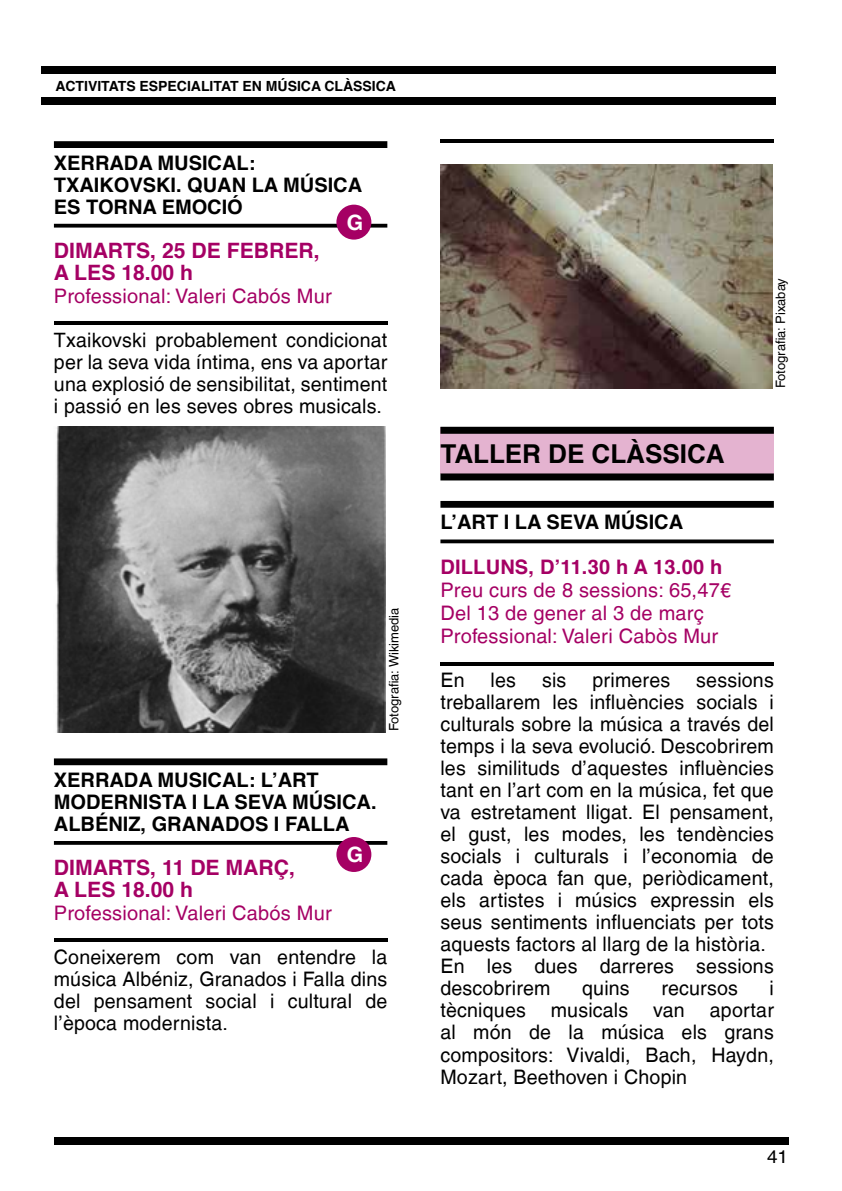
<style>
.page{position:relative;width:842px;height:1191px;background:#fff}
.page>*{position:absolute;margin:0;border:0;box-sizing:border-box;transform-origin:0 0}
.t1{font:700 26px "Helvetica";color:#000}
.t2{font:700 21.2px/22px "Helvetica";color:#a50064}
.t3{font:700 21.2px "Helvetica";color:#fff}
.t4{font:20px/22px "Helvetica LT";letter-spacing:.01em;color:#000;text-align:justify}
.t5{font:700 20px/22px "Helvetica";color:#000}
.t6{font:20px/23px "Helvetica LT";letter-spacing:.01em;color:#a50064}
.t7{font:700 20px "Helvetica";letter-spacing:.01em;color:#a50064}
.t8{font:18px "Helvetica LT";color:#000;scale:1.05 1}
.t9{font:700 14px "Helvetica";color:#000}
.t10{font:13px "Helvetica LT";color:#000}
</style>
<div class="page">
<div style="left:54px;top:1137px;width:734px;height:7px;background:#000"></div>
<div style="left:440px;top:427px;width:334px;height:46px;background:#e4b3d0"></div>
<div style="left:440px;top:427px;width:334px;height:7px;background:#000"></div>
<div style="left:440px;top:473px;width:334px;height:7px;background:#000"></div>
<div style="left:440px;top:501px;width:334px;height:7px;background:#000"></div>
<svg style="left:440px;top:539px;width:334px;height:4px"></svg>
<img style="left:440px;top:165px;width:332px;height:223px">
<hr style="left:440px;top:662px;width:334px;height:3px;background:#000">
<div style="left:54px;top:141px;width:333px;height:7px;background:#000"></div>
<hr style="left:54px;top:224px;width:333px;height:3px;background:#000">
<div style="left:54px;top:758px;width:333px;height:7px;background:#000"></div>
<hr style="left:54px;top:841px;width:333px;height:3px;background:#000">
<hr style="left:54px;top:321px;width:334px;height:3px;background:#000">
<img style="left:55px;top:426px;width:331px;height:306px">
<hr style="left:54px;top:938px;width:334px;height:3px;background:#000">
<div style="left:41px;top:67px;width:734px;height:7px;background:#000"></div>
<div style="left:41px;top:98px;width:734px;height:7px;background:#000"></div>
<div style="left:336px;top:205px;width:35px;height:35px;background:#a50064;border-radius:50%"></div>
<hr style="left:440px;top:139px;width:334px;height:4px;background:#000">
<div style="left:336px;top:837px;width:35px;height:35px;background:#a50064;border-radius:50%"></div>
<p class="t9" style="left:55px;top:75px;width:342px">ACTIVITATS ESPECIALITAT EN MÚSICA CLÀSSICA</p>
<p class="t5" style="left:54px;top:152px;width:310px">XERRADA MUSICAL:<br>TXAIKOVSKI. QUAN LA MÚSICA<br>ES TORNA EMOCIÓ</p>
<p class="t2" style="left:54px;top:239px;width:267px">DIMARTS, 25 DE FEBRER,<br>A LES 18.00 h</p>
<p class="t6" style="left:54px;top:284px;width:279px">Professional: Valeri Cabós Mur</p>
<p class="t4" style="left:54px;top:328px;width:335px">Txaikovski probablement condicionat per la seva vida íntima, ens va aportar una explosió de sensibilitat, sentiment i passió en les seves obres musicals.</p>
<p class="t3" style="left:347px;top:205px;width:18px">G</p>
<p class="t10" style="left:386px;top:731px;width:125px;rotate:-90deg">Fotografia: Wikimedia</p>
<p class="t5" style="left:54px;top:769px;width:324px">XERRADA MUSICAL: L’ART<br>MODERNISTA I LA SEVA MÚSICA.<br>ALBÉNIZ, GRANADOS I FALLA</p>
<p class="t2" style="left:54px;top:856px;width:243px">DIMARTS, 11 DE MARÇ,<br>A LES 18.00 h</p>
<p class="t6" style="left:54px;top:901px;width:279px">Professional: Valeri Cabós Mur</p>
<p class="t4" style="left:54px;top:945px;width:335px">Coneixerem com van entendre la música Albéniz, Granados i Falla dins del pensament social i cultural de l’època modernista.</p>
<p class="t3" style="left:347px;top:837px;width:18px">G</p>
<h1 class="t1" style="left:440px;top:433px;width:286px">TALLER DE CLÀSSICA</h1>
<p class="t10" style="left:773px;top:388px;width:112px;rotate:-90deg">Fotografia: Pixabay</p>
<p class="t5" style="left:440px;top:511px;width:244px">L’ART I LA SEVA MÚSICA</p>
<p class="t7" style="left:440px;top:551px;width:283px">DILLUNS, D’11.30 h A 13.00 h</p>
<p class="t6" style="left:440px;top:579px;width:292px">Preu curs de 8 sessions: 65,47€<br>Del 13 de gener al 3 de març<br>Professional: Valeri Cabòs Mur</p>
<p class="t4" style="left:440px;top:669px;width:26px">En</p>
<p class="t4" style="left:491px;top:669px;width:27px">les</p>
<p class="t4" style="left:542px;top:669px;width:26px">sis</p>
<p class="t4" style="left:592px;top:669px;width:79px">primeres</p>
<p class="t4" style="left:440px;top:669px;width:335px;text-align:left;text-indent:256px">sessions treballarem les influències socials i culturals sobre la música a través del temps i la seva evolució. Descobrirem les similituds d’aquestes influències tant en l’art com en la música, fet que va estretament lligat. El pensament, el gust, les modes, les tendències socials i culturals i l’economia de cada època fan que, periòdicament, els artistes i músics expressin els seus sentiments influenciats per tots aquests factors al llarg de la història.<br>En les dues darreres sessions descobrirem</p>
<p class="t4" style="left:440px;top:977px;width:335px;text-indent:329px">i tècniques musicals van aportar al món de la música els grans compositors: Vivaldi, Bach, Haydn, Mozart, Beethoven i Chopin</p>
<p class="t4" style="left:582px;top:977px;width:49px">quins</p>
<p class="t4" style="left:661px;top:977px;width:78px">recursos</p>
<p class="t8" style="left:767px;top:1146px;width:22px">41</p>
</div>
